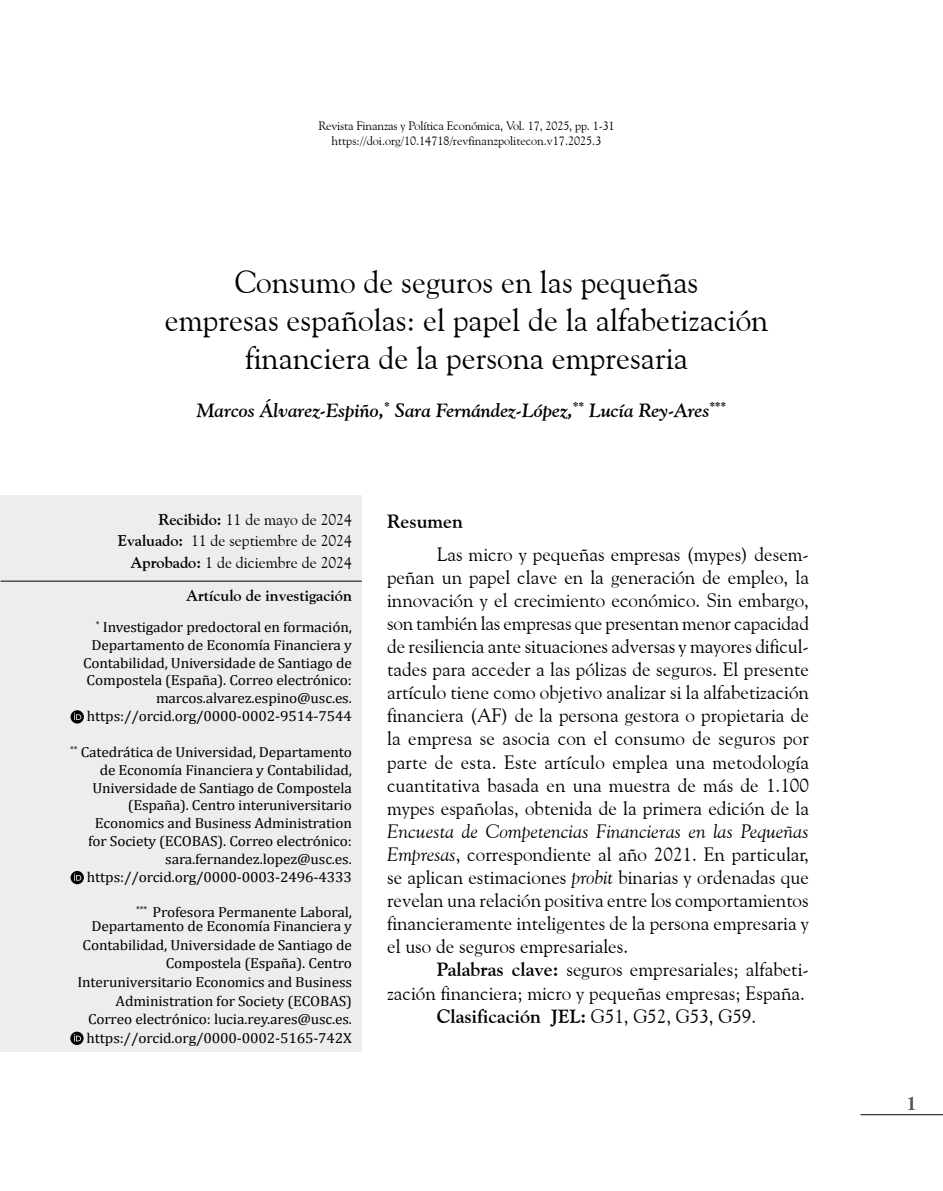
<style>
.page{position:relative;width:943px;height:1191px;background:#fff}
.page>*{position:absolute;margin:0;border:0;box-sizing:border-box;transform-origin:0 0}
.t1{font:31.5px/37.8px "Goudy Old Style BT";color:#000;text-align:center}
.t2{font:19.25px/23.1px "Goudy Old Style BT";color:#000;text-align:justify}
.t3{font:italic 700 19.25px "Goudy Old Style BT";color:#000}
.t4{font:700 19.25px "Goudy Old Style BT";color:#000}
.t5{font:700 19.25px "Goudy Old Style BT";color:#575756}
.t6{font:15.75px/21.3px "Goudy Old Style BT";color:#000;text-align:right}
.t7{font:700 15.75px "Goudy Old Style BT";color:#000}
.t8{font:14.53px/17.8px "Cambria";letter-spacing:-.01em;color:#000;text-align:right;scale:1.05 1}
.t9{font:12.25px/14.7px "Goudy Old Style BT";letter-spacing:-.01em;color:#000;text-align:center}
.s1{font-weight:700}
.s2{font-style:italic}
.s3{font-weight:400}
</style>
<div class="page">
<hr style="left:860px;top:1114px;width:83px;height:1px;background:#000">
<div style="left:0;top:495px;width:362px;height:557px;background:#ededed"></div>
<hr style="left:0;top:580px;width:362px;height:1px;background:#000">
<svg style="left:71px;top:710px;width:13px;height:13px"></svg>
<svg style="left:74px;top:712px;width:7px;height:8px"></svg>
<svg style="left:71px;top:871px;width:13px;height:13px"></svg>
<svg style="left:74px;top:873px;width:7px;height:7px"></svg>
<svg style="left:70px;top:1031px;width:14px;height:14px"></svg>
<svg style="left:74px;top:1034px;width:7px;height:7px"></svg>
<p class="t9" style="left:318px;top:118px;width:298px">Revista Finanzas y Política Económica, Vol. 17, 2025, pp. 1-31 https://doi.org/10.14718/revfinanzpolitecon.v17.2025.3</p>
<h1 class="t1" style="left:165px;top:263px;width:605px">Consumo de seguros en las pequeñas<br>empresas españolas: el papel de la alfabetización financiera de la persona empresaria</h1>
<p class="t3" style="left:197px;top:398px;width:530px">Marcos Álvarez-Espiño,<sup>*</sup> Sara Fernández-López,<sup>**</sup> Lucía Rey-Ares<sup>***</sup></p>
<p class="t6" style="left:118px;top:508px;width:235px"><span class="s1">Recibido:</span> 11 de mayo de 2024<br><span class="s1">Evaluado:</span> 11 de septiembre de 2024<br><span class="s1">Aprobado:</span> 1 de diciembre de 2024</p>
<p class="t7" style="left:186px;top:586px;width:167px">Artículo de investigación</p>
<p class="t8" style="left:83px;top:618px;width:257px"><sup>*</sup> Investigador predoctoral en formación, Departamento de Economía Financiera y Contabilidad, Universidade de Santiago de Compostela (España). Correo electrónico: marcos.alvarez.espino@usc.es. https://orcid.org/0000-0002-9514-7544</p>
<p class="t8" style="left:70px;top:743px;width:270px"><sup>**</sup> Catedrática de Universidad, Departamento de Economía Financiera y Contabilidad, Universidade de Santiago de Compostela (España). Centro interuniversitario Economics and Business Administration<br>for Society (ECOBAS). Correo electrónico: sara.fernandez.lopez@usc.es. https://orcid.org/0000-0003-2496-4333</p>
<p class="t8" style="left:91px;top:904px;width:250px;line-height:14.7px"><sup>***</sup> Profesora Permanente Laboral,<br>Departamento de Economía Financiera y</p>
<p class="t8" style="left:77px;top:935px;width:263px;line-height:18.6px">Contabilidad, Universidade de Santiago de Compostela (España). Centro Interuniversitario Economics and Business Administration for Society (ECOBAS)<br>Correo electrónico: lucia.rey.ares@usc.es. https://orcid.org/0000-0002-5165-742X</p>
<p class="t4" style="left:387px;top:509px;width:77px">Resumen</p>
<p class="t2" style="left:387px;top:542px;width:423px;text-indent:50px">Las micro y pequeñas empresas (mypes) desem&shy;peñan un papel clave en la generación de empleo, la innovación y el crecimiento económico. Sin embargo, son también las empresas que presentan menor capacidad de resiliencia ante situaciones adversas y mayores dificul&shy;tades para acceder a las pólizas de seguros. El presente artículo tiene como objetivo analizar si la alfabetización financiera (AF) de la persona gestora o propietaria de la empresa se asocia con el consumo de seguros por parte de esta. Este artículo emplea una metodología cuantitativa basada en una muestra de más de 1.100 mypes españolas, obtenida de la primera edición de la</p>
<p class="t2" style="left:387px;top:819px;width:423px"><span class="s2">Encuesta de Competencias Financieras en las Pequeñas Empresas</span>, correspondiente al año 2021. En particular, se aplican estimaciones <span class="s2">probit</span> binarias y ordenadas que revelan una relación positiva entre los comportamientos financieramente inteligentes de la persona empresaria y el uso de seguros empresariales.</p>
<p class="t2" style="left:437px;top:958px;width:373px"><span class="s1">Palabras clave:</span> seguros empresariales; alfabeti-</p>
<p class="t2" style="left:387px;top:981px;width:419px">zación financiera; micro y pequeñas empresas; España.</p>
<p class="t4" style="left:437px;top:1004px;width:321px">Clasificación JEL: <span class="s3">G51, G52, G53, G59.</span></p>
<p class="t5" style="left:906px;top:1091px;width:12px">1</p>
</div>
